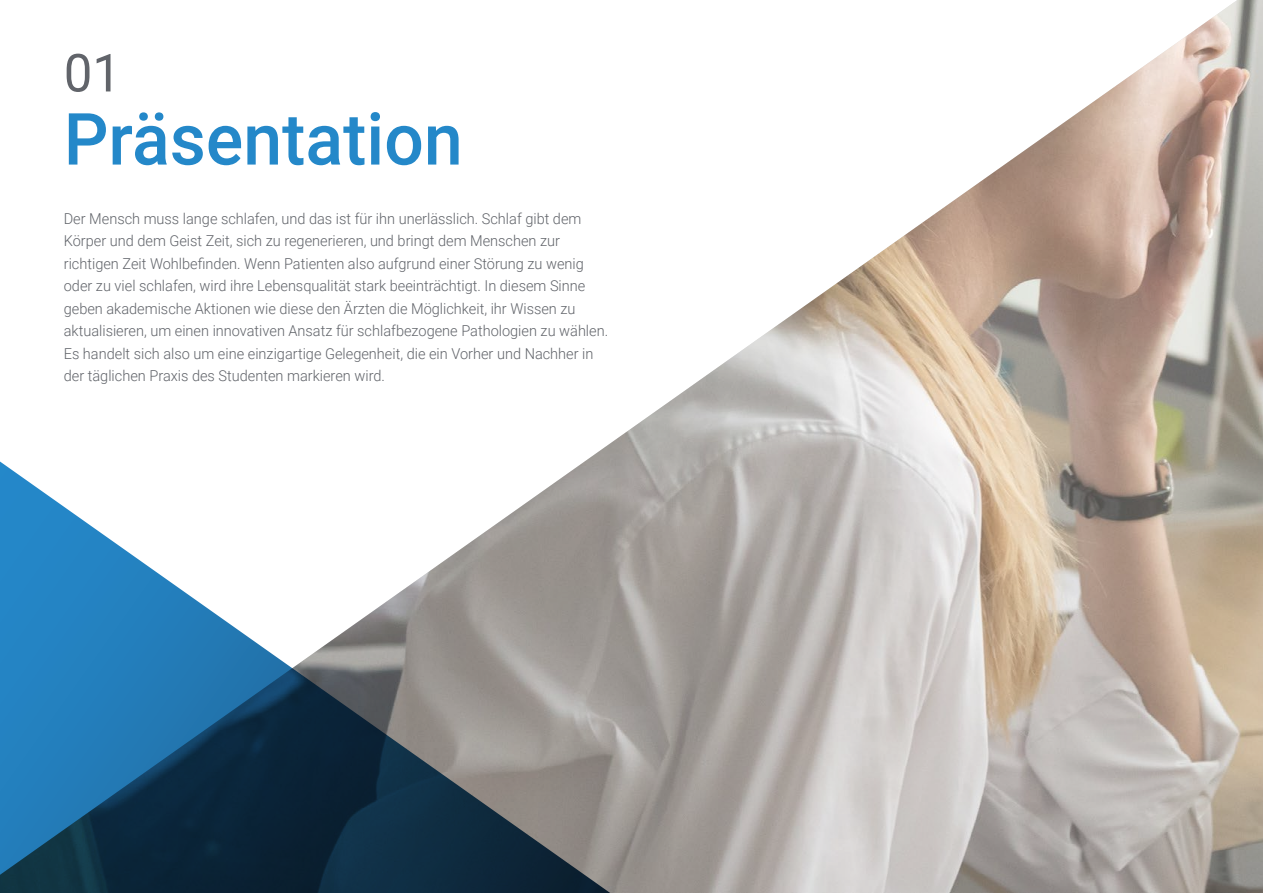
<style>
.page{position:relative;width:1263px;height:893px;background:#fff}
.page>*{position:absolute;margin:0;border:0;box-sizing:border-box;transform-origin:0 0}
.t1{font:500 72px "Roboto";color:#2488c9}
.t2{font:52.5px "Roboto";color:#61646a}
.t3{font:300 15px/22.5px "Roboto";color:#61646a}
</style>
<div class="page">
<img style="left:607px;top:0;width:656px;height:893px">
<svg style="left:0;top:446px;width:640px;height:447px"></svg>
<h2 class="t2" style="left:64px;top:36px;width:59px">01</h2>
<h1 class="t1" style="left:64px;top:89px;width:400px">Präsentation</h1>
<p class="t3" style="left:64px;top:207px;width:546px">Der Mensch muss lange schlafen, und das ist für ihn unerlässlich. Schlaf gibt dem Körper und dem Geist Zeit, sich zu regenerieren, und bringt dem Menschen zur richtigen Zeit Wohlbefinden. Wenn Patienten also aufgrund einer Störung zu wenig oder zu viel schlafen, wird ihre Lebensqualität stark beeinträchtigt. In diesem Sinne geben akademische Aktionen wie diese den Ärzten die Möglichkeit, ihr Wissen zu aktualisieren, um einen innovativen Ansatz für schlafbezogene Pathologien zu wählen.<br>Es handelt sich also um eine einzigartige Gelegenheit, die ein Vorher und Nachher in der täglichen Praxis des Studenten markieren wird.</p>
</div>
